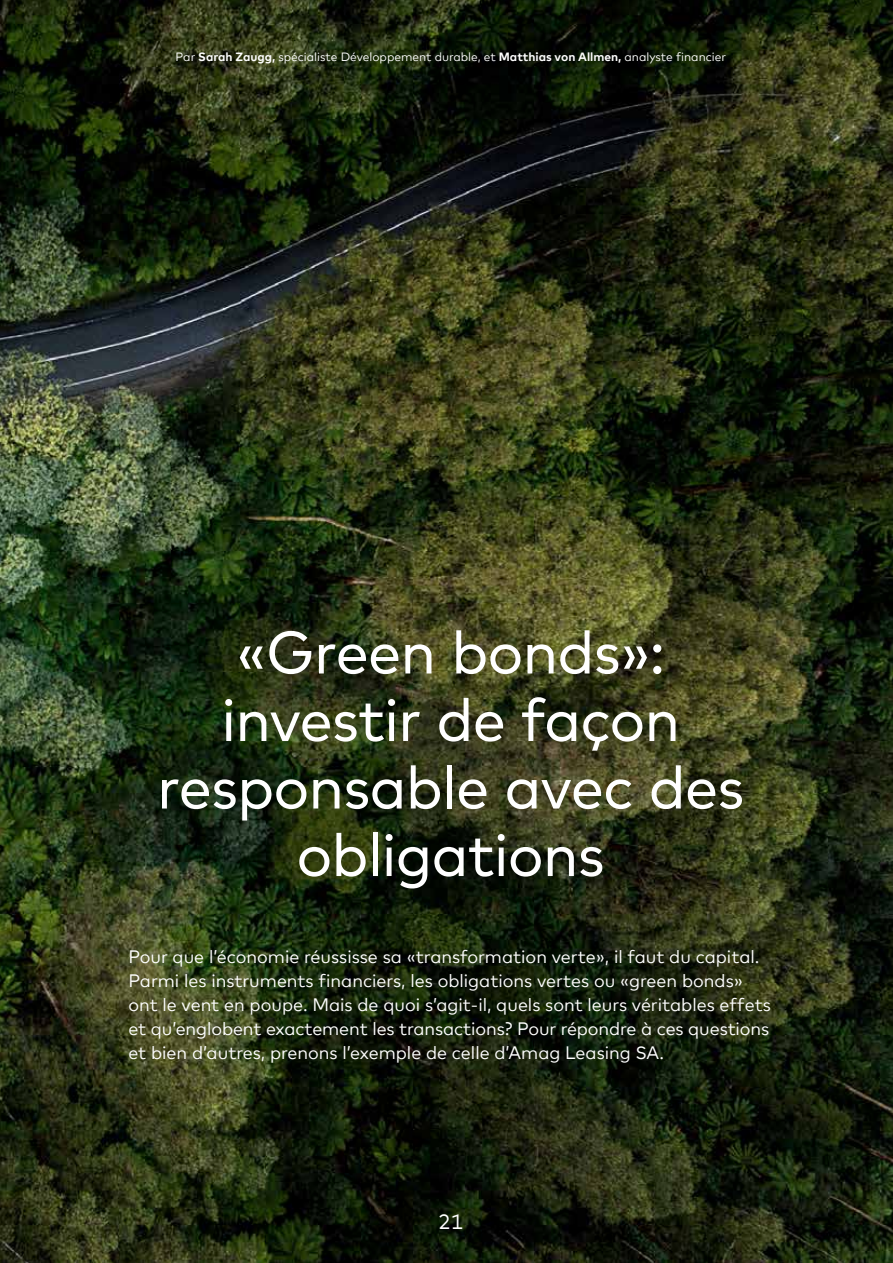
<style>
.page{position:relative;width:893px;height:1263px;background:#fff}
.page>*{position:absolute;margin:0;border:0;box-sizing:border-box;transform-origin:0 0}
.t1{font:60px/67.5px "Cler Mark Headline";color:#fff;text-align:center}
.t2{font:21px "Cler Mark Text";color:#fff}
.t3{font:18px/24px "Cler Mark Text";color:#fff}
.t4{font:12px "Cler Mark Text";color:#fff}
.s1{font-weight:700}
</style>
<div class="page">
<img style="left:0;top:0;width:893px;height:1263px">
<p class="t4" style="left:176px;top:47px;width:552px">Par <span class="s1">Sarah Zaugg,</span> spécialiste Développement durable, et <span class="s1">Matthias von Allmen,</span> analyste financier</p>
<h1 class="t1" style="left:157px;top:614px;width:588px">«Green bonds»: investir de façon responsable avec des obligations</h1>
<p class="t3" style="left:128px;top:943px;width:644px">Pour que l’économie réussisse sa «transformation verte», il faut du capital.<br>Parmi les instruments financiers, les obligations vertes ou «green bonds» ont le vent en poupe. Mais de quoi s’agit-il, quels sont leurs véritables effets et qu’englobent exactement les transactions? Pour répondre à ces questions et bien d’autres, prenons l’exemple de celle d’Amag Leasing SA.</p>
<p class="t2" style="left:438px;top:1206px;width:27px">21</p>
</div>
